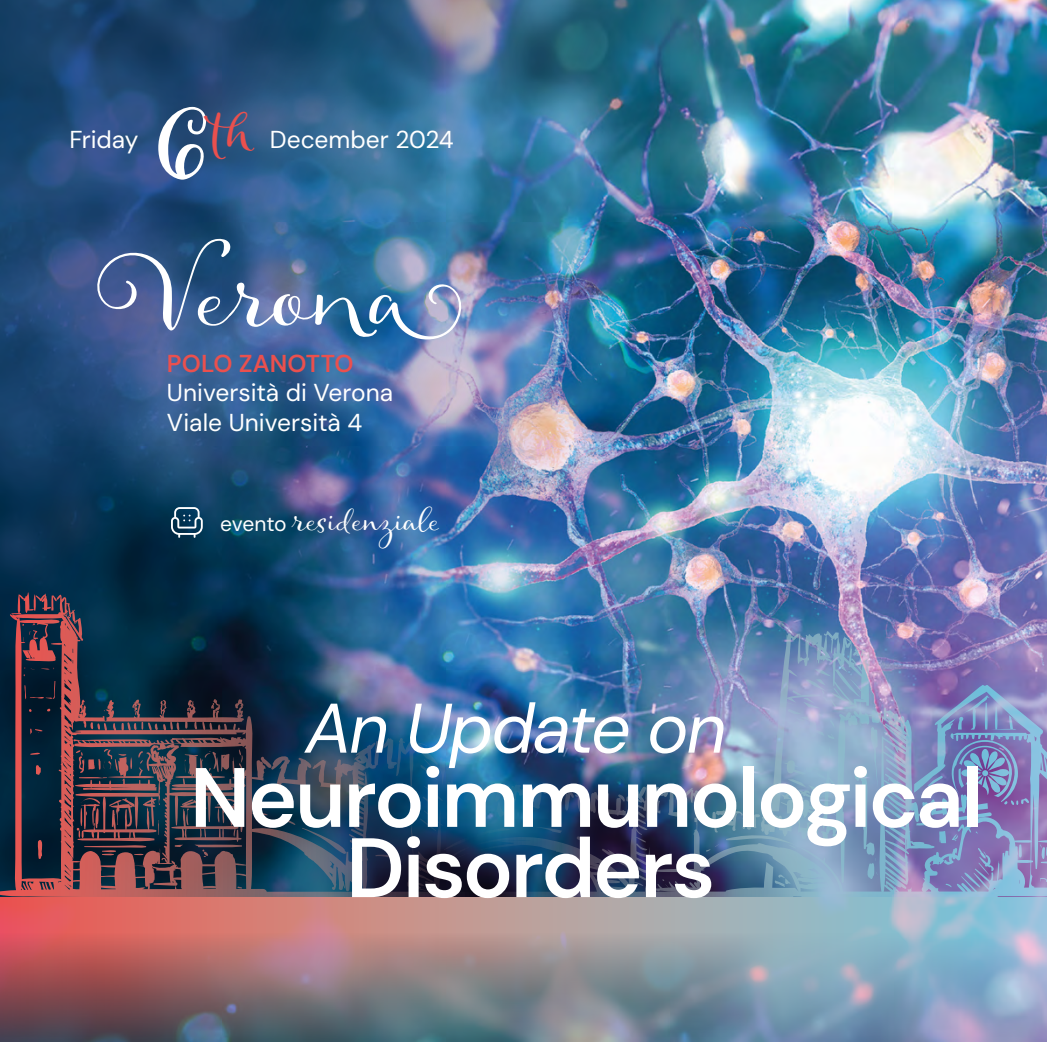
<style>
.page{position:relative;width:1047px;height:1042px;background:#fff}
.page>*{position:absolute;margin:0;border:0;box-sizing:border-box;transform-origin:0 0}
.t1{font:600 84px/70.2px "DM Sans";letter-spacing:-.03em;color:#fff}
.t2{font:84px "Allegretto";color:#fff}
.t3{font:italic 70px "DM Sans";letter-spacing:-.03em;color:#fff}
.t4{font:28px "Allegretto";color:#fff}
.t5{font:24.5px/29.4px "DM Sans";color:#fff}
.t6{font:600 24.5px "DM Sans";color:#ea504e}
.t7{font:21px "DM Sans";letter-spacing:-.015em;color:#fff}
.s1{font-family:"Allegretto";font-size:49px;color:#ea504e}
</style>
<div class="page">
<img style="left:0;top:0;width:1047px;height:897px">
<svg style="left:33px;top:593px;width:24px;height:17px"></svg>
<svg style="left:29px;top:708px;width:3px;height:4px"></svg>
<svg style="left:47px;top:708px;width:4px;height:4px"></svg>
<svg style="left:30px;top:752px;width:10px;height:3px"></svg>
<svg style="left:36px;top:764px;width:5px;height:11px"></svg>
<svg style="left:38px;top:840px;width:4px;height:19px"></svg>
<svg style="left:90px;top:722px;width:10px;height:8px"></svg>
<svg style="left:133px;top:721px;width:10px;height:9px"></svg>
<svg style="left:154px;top:723px;width:4px;height:7px"></svg>
<svg style="left:160px;top:700px;width:3px;height:4px"></svg>
<svg style="left:211px;top:703px;width:3px;height:6px"></svg>
<svg style="left:75px;top:749px;width:84px;height:106px;background:#413945"></svg>
<svg style="left:166px;top:749px;width:80px;height:108px;background:#373946"></svg>
<svg style="left:24px;top:667px;width:31px;height:32px"></svg>
<svg style="left:30px;top:728px;width:13px;height:6px"></svg>
<svg style="left:22px;top:623px;width:16px;height:19px"></svg>
<svg style="left:278px;top:818px;width:18px;height:7px"></svg>
<svg style="left:261px;top:755px;width:51px;height:34px;background:#35465b"></svg>
<img style="left:375px;top:737px;width:251px;height:120px">
<svg style="left:412px;top:880px;width:12px;height:6px"></svg>
<svg style="left:302px;top:828px;width:61px;height:26px;background:#2b4f70"></svg>
<svg style="left:958px;top:695px;width:32px;height:34px"></svg>
<svg style="left:1040px;top:844px;width:7px;height:15px"></svg>
<svg style="left:1039px;top:878px;width:8px;height:4px"></svg>
<img style="left:654px;top:631px;width:223px;height:256px">
<svg style="left:916px;top:740px;width:113px;height:148px;background:#7d82b9"></svg>
<img style="left:0;top:897px;width:1047px;height:145px">
<svg style="left:171px;top:507px;width:32px;height:31px"></svg>
<p class="t5" style="left:69px;top:125px;width:70px">Friday</p>
<h1 class="t2" style="left:155px;top:96px;width:56px">6</h1>
<p class="t5" style="left:209px;top:125px;width:246px"><span class="s1">th</span> December 2024</p>
<h1 class="t2" style="left:97px;top:246px;width:365px">Verona</h1>
<p class="t6" style="left:167px;top:348px;width:188px">POLO ZANOTTO</p>
<p class="t5" style="left:167px;top:378px;width:228px">Università di Verona<br>Viale Università 4</p>
<p class="t4" style="left:291px;top:504px;width:149px">residenziale</p>
<p class="t7" style="left:220px;top:511px;width:68px">evento</p>
<h2 class="t3" style="left:305px;top:684px;width:423px">An Update on</h2>
<h1 class="t1" style="left:346px;top:762px;width:638px;text-indent:-156px">Neuroimmunological<br>Disorders</h1>
</div>
